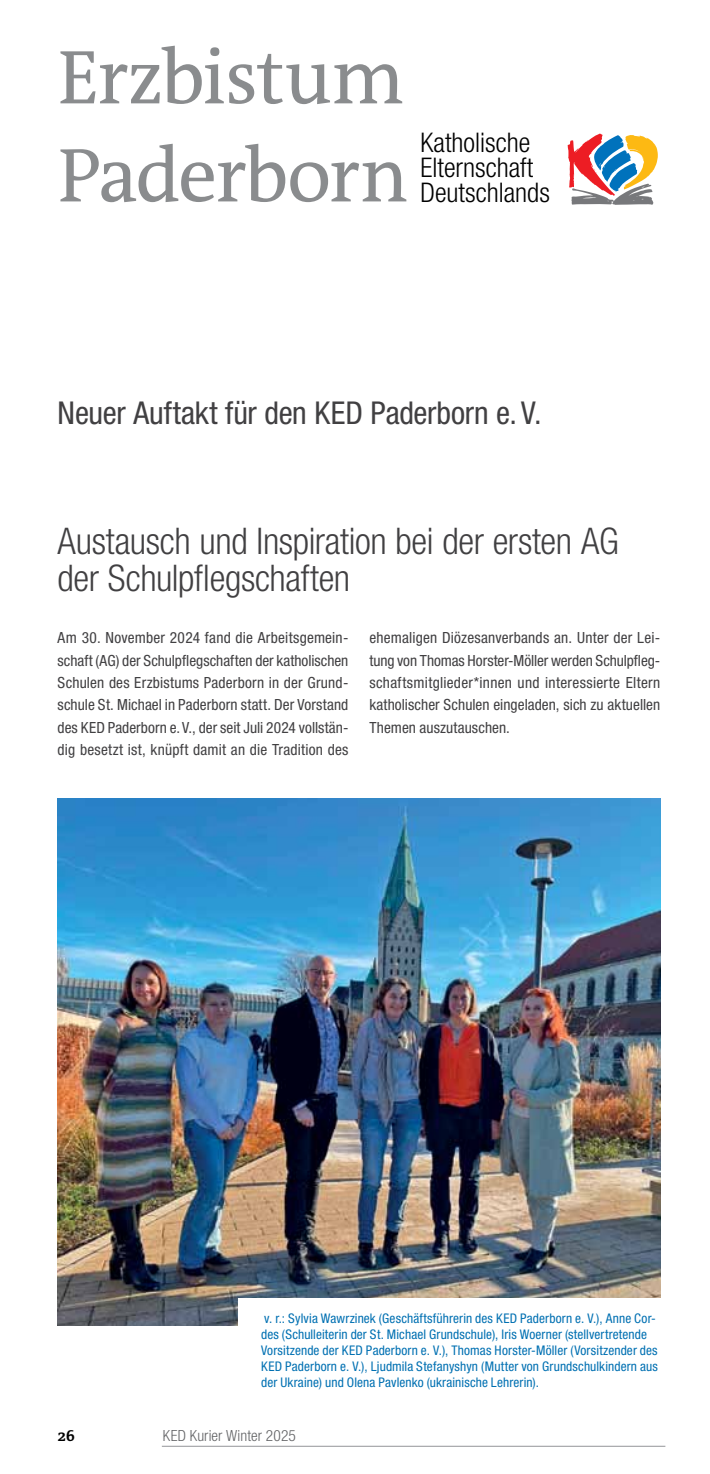
<style>
.page{position:relative;width:710px;height:1474px;background:#fff}
.page>*{position:absolute;margin:0;border:0;box-sizing:border-box;transform-origin:0 0}
.t1{font:77px/98px "The Antiqua Sun";letter-spacing:-.025em;color:#8a8c8e}
.t2{font:300 condensed 36.75px/36.8px "Helvetica Neue LT Std";letter-spacing:-.01em;color:#414042}
.t3{font:condensed 31.5px "Helvetica Neue LT Std";letter-spacing:-.005em;color:#414042}
.t4{font:300 condensed 27.12px/24.8px "Helvetica Neue LT Std";color:#000}
.t5{font:condensed 15.4px/22.4px "Helvetica Neue LT Std";letter-spacing:.01em;color:#414042;text-align:justify}
.t6{font:300 condensed 15.4px "Helvetica Neue LT Std";letter-spacing:.01em;color:#636466}
.t7{font:700 15.4px "The Antiqua Sun";color:#000}
.t8{font:condensed 13.3px/15.9px "Helvetica Neue LT Std";letter-spacing:.01em;color:#0070b2}
</style>
<div class="page">
<hr style="left:162px;top:1445px;width:503px;height:1px;background:#939598">
<img style="left:58px;top:798px;width:602px;height:527px">
<div style="left:238px;top:1297px;width:451px;height:103px;background:#fff"></div>
<svg style="left:567px;top:134px;width:90px;height:71px"></svg>
<h1 class="t1" style="left:58px;top:31px;width:352px">Erzbistum<br>Paderborn</h1>
<h3 class="t4" style="left:420px;top:130px;width:131px">Katholische<br>Elternschaft<br>Deutschlands</h3>
<h3 class="t3" style="left:58px;top:395px;width:485px">Neuer Auftakt für den KED Paderborn e. V.</h3>
<h2 class="t2" style="left:58px;top:522px;width:562px">Austausch und Inspiration bei der ersten AG der Schulpflegschaften</h2>
<p class="t5" style="left:58px;top:626px;width:292px">Am 30. November 2024 fand die Arbeitsgemein&shy;schaft (AG) der Schulpflegschaften der katholischen Schulen des Erzbistums Paderborn in der Grund&shy;schule St. Michael in Paderborn statt. Der Vorstand des KED Paderborn e. V., der seit Juli 2024 vollstän&shy;dig besetzt ist, knüpft damit an die Tradition des</p>
<p class="t5" style="left:369px;top:626px;width:292px">ehemaligen Diözesanverbands an. Unter der Lei&shy;tung von Thomas Horster-Möller werden Schulpfleg&shy;schaftsmitglieder*innen und interessierte Eltern katholischer Schulen eingeladen, sich zu aktuellen Themen auszutauschen.</p>
<p class="t8" style="left:261px;top:1310px;width:398px">v. r.: Sylvia Wawrzinek (Geschäftsführerin des KED Paderborn e. V.), Anne Cor&shy;des (Schulleiterin der St. Michael Grundschule), Iris Woerner (stellvertretende Vorsitzende der KED Paderborn e. V.), Thomas Horster-Möller (Vorsitzender des KED Paderborn e. V.), Ljudmila Stefanyshyn (Mutter von Grundschulkindern aus der Ukraine) und Olena Pavlenko (ukrainische Lehrerin).</p>
<p class="t7" style="left:58px;top:1427px;width:19px">26</p>
<p class="t6" style="left:163px;top:1426px;width:135px">KED Kurier Winter 2025</p>
</div>
